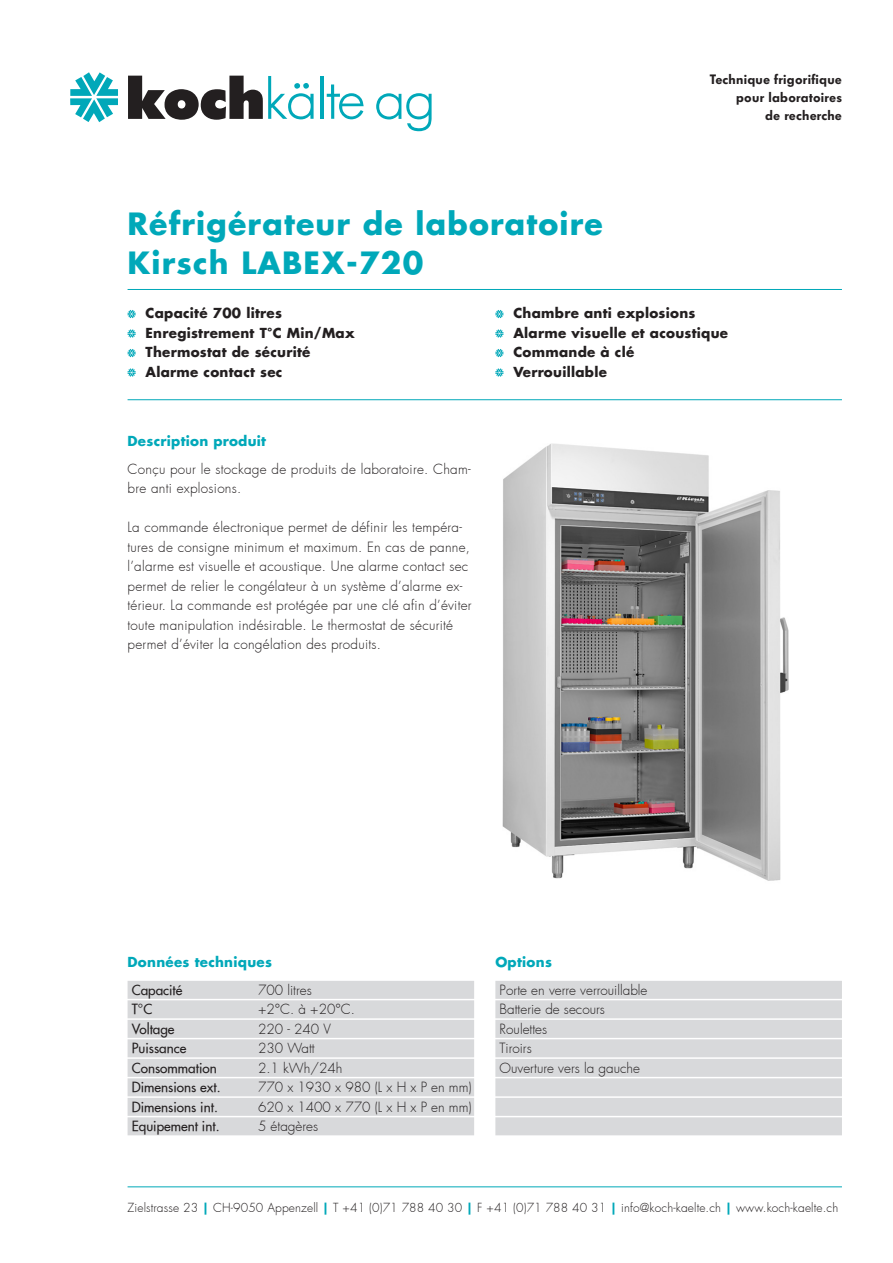
<style>
.page{position:relative;width:893px;height:1263px;background:#fff}
.page>*{position:absolute;margin:0;border:0;box-sizing:border-box;transform-origin:0 0}
.t1{font:700 30px/39px "Futura";letter-spacing:.04em;color:#00a8b9}
.t2{font:300 13.5px/19.5px "Futura";letter-spacing:.02em;color:#231f20}
.Aufzählung{font:700 13.5px "Futura";letter-spacing:.02em;color:#231f20}
.t3{font:300 13.5px/19.5px "Futura";color:#231f20}
.t4{font:500 13.5px "Futura";color:#231f20}
.t5{font:600 13.5px/18px "Futura BQ";letter-spacing:.02em;color:#231f20;text-align:right}
.t6{font:700 13.5px "Futura";letter-spacing:.02em;color:#00a8b9}
.t7{font:300 12px "Futura";letter-spacing:.01em;color:#231f20}
.s1{font-weight:700;color:#00a8b9}
</style>
<div class="page">
<img style="left:502px;top:443px;width:287px;height:438px">
<svg style="left:128px;top:310px;width:8px;height:8px"></svg>
<svg style="left:128px;top:329px;width:8px;height:9px"></svg>
<svg style="left:128px;top:349px;width:8px;height:8px"></svg>
<svg style="left:128px;top:368px;width:8px;height:9px"></svg>
<svg style="left:495px;top:310px;width:8px;height:8px"></svg>
<svg style="left:495px;top:329px;width:8px;height:9px"></svg>
<svg style="left:495px;top:349px;width:8px;height:8px"></svg>
<svg style="left:495px;top:368px;width:8px;height:9px"></svg>
<svg style="left:70px;top:72px;width:48px;height:50px"></svg>
<svg style="left:128px;top:76px;width:186px;height:44px"></svg>
<hr style="left:320px;top:76px;width:3px;height:43px;background:#00a8b9">
<svg style="left:327px;top:84px;width:37px;height:35px"></svg>
<svg style="left:376px;top:93px;width:56px;height:38px"></svg>
<hr style="left:128px;top:289px;width:714px;height:1px;background:#00a8b9">
<hr style="left:128px;top:399px;width:714px;height:1px;background:#00a8b9">
<hr style="left:128px;top:1186px;width:714px;height:1px;background:#00a8b9">
<div style="left:495px;top:981px;width:347px;height:18px;background:#d8d9db"></div>
<div style="left:495px;top:1000px;width:347px;height:18px;background:#d8d9db"></div>
<div style="left:495px;top:1020px;width:347px;height:18px;background:#d8d9db"></div>
<div style="left:495px;top:1039px;width:347px;height:18px;background:#d8d9db"></div>
<div style="left:495px;top:1059px;width:347px;height:18px;background:#d8d9db"></div>
<div style="left:495px;top:1078px;width:347px;height:18px;background:#d8d9db"></div>
<div style="left:495px;top:1098px;width:347px;height:18px;background:#d8d9db"></div>
<div style="left:495px;top:1117px;width:347px;height:18px;background:#d8d9db"></div>
<div style="left:128px;top:981px;width:346px;height:18px;background:#d8d9db"></div>
<div style="left:128px;top:1000px;width:346px;height:18px;background:#d8d9db"></div>
<div style="left:128px;top:1020px;width:346px;height:18px;background:#d8d9db"></div>
<div style="left:128px;top:1039px;width:346px;height:18px;background:#d8d9db"></div>
<div style="left:128px;top:1059px;width:346px;height:18px;background:#d8d9db"></div>
<div style="left:128px;top:1078px;width:346px;height:18px;background:#d8d9db"></div>
<div style="left:128px;top:1098px;width:346px;height:18px;background:#d8d9db"></div>
<div style="left:128px;top:1117px;width:346px;height:18px;background:#d8d9db"></div>
<p class="t5" style="left:710px;top:71px;width:134px">Technique frigorifique pour laboratoires<br>de recherche</p>
<h1 class="t1" style="left:128px;top:204px;width:477px">Réfrigérateur de laboratoire<br>Kirsch LABEX-720</h1>
<p class="Aufzählung" style="left:146px;top:304px;width:138px">Capacité 700 litres</p>
<p class="Aufzählung" style="left:146px;top:324px;width:211px">Enregistrement T°C Min/Max</p>
<p class="Aufzählung" style="left:146px;top:343px;width:166px">Thermostat de sécurité</p>
<p class="Aufzählung" style="left:146px;top:363px;width:138px">Alarme contact sec</p>
<p class="Aufzählung" style="left:513px;top:304px;width:184px">Chambre anti explosions</p>
<p class="Aufzählung" style="left:513px;top:324px;width:216px">Alarme visuelle et acoustique</p>
<p class="Aufzählung" style="left:513px;top:343px;width:122px">Commande à clé</p>
<p class="Aufzählung" style="left:513px;top:363px;width:95px">Verrouillable</p>
<p class="t6" style="left:128px;top:432px;width:140px">Description produit</p>
<p class="t2" style="left:128px;top:460px;width:345px">Conçu pour le stockage de produits de laboratoire. Cham&shy;bre anti explosions.</p>
<p class="t2" style="left:128px;top:518px;width:346px">La commande électronique permet de définir les tempéra&shy;tures de consigne minimum et maximum. En cas de panne, l’alarme est visuelle et acoustique. Une alarme contact sec permet de relier le congélateur à un système d’alarme ex&shy;térieur. La commande est protégée par une clé afin d’éviter toute manipulation indésirable. Le thermostat de sécurité permet d’éviter la congélation des produits.</p>
<p class="t6" style="left:128px;top:953px;width:146px">Données techniques</p>
<p class="t4" style="left:132px;top:981px;width:52px">Capacité</p>
<p class="t3" style="left:258px;top:980px;width:55px">700 litres</p>
<p class="t4" style="left:132px;top:1001px;width:22px">T°C</p>
<p class="t2" style="left:258px;top:1000px;width:98px">+2°C. à +20°C.</p>
<p class="t4" style="left:132px;top:1020px;width:44px">Voltage</p>
<p class="t2" style="left:258px;top:1019px;width:74px">220 - 240 V</p>
<p class="t4" style="left:132px;top:1040px;width:56px">Puissance</p>
<p class="t2" style="left:258px;top:1039px;width:58px">230 Watt</p>
<p class="t4" style="left:132px;top:1059px;width:86px">Consommation</p>
<p class="t2" style="left:258px;top:1058px;width:86px">2.1 kWh/24h</p>
<p class="t4" style="left:132px;top:1079px;width:90px">Dimensions ext.</p>
<p class="t3" style="left:258px;top:1078px;width:215px">770 x 1930 x 980 (L x H x P en mm)</p>
<p class="t4" style="left:132px;top:1098px;width:88px">Dimensions int.</p>
<p class="t3" style="left:258px;top:1097px;width:215px">620 x 1400 x 770 (L x H x P en mm)</p>
<p class="t4" style="left:132px;top:1118px;width:89px">Equipement int.</p>
<p class="t3" style="left:258px;top:1117px;width:62px">5 étagères</p>
<p class="t6" style="left:495px;top:953px;width:58px">Options</p>
<p class="t3" style="left:500px;top:980px;width:149px">Porte en verre verrouillable<br>Batterie de secours<br>Roulettes<br>Tiroirs<br>Ouverture vers la gauche</p>
<p class="t7" style="left:128px;top:1200px;width:712px">Zielstrasse 23 <span class="s1">|</span> CH-9050 Appenzell <span class="s1">|</span> T +41 (0)71 788 40 30 <span class="s1">|</span> F +41 (0)71 788 40 31 <span class="s1">|</span> info@koch-kaelte.ch <span class="s1">|</span> www.koch-kaelte.ch</p>
</div>
